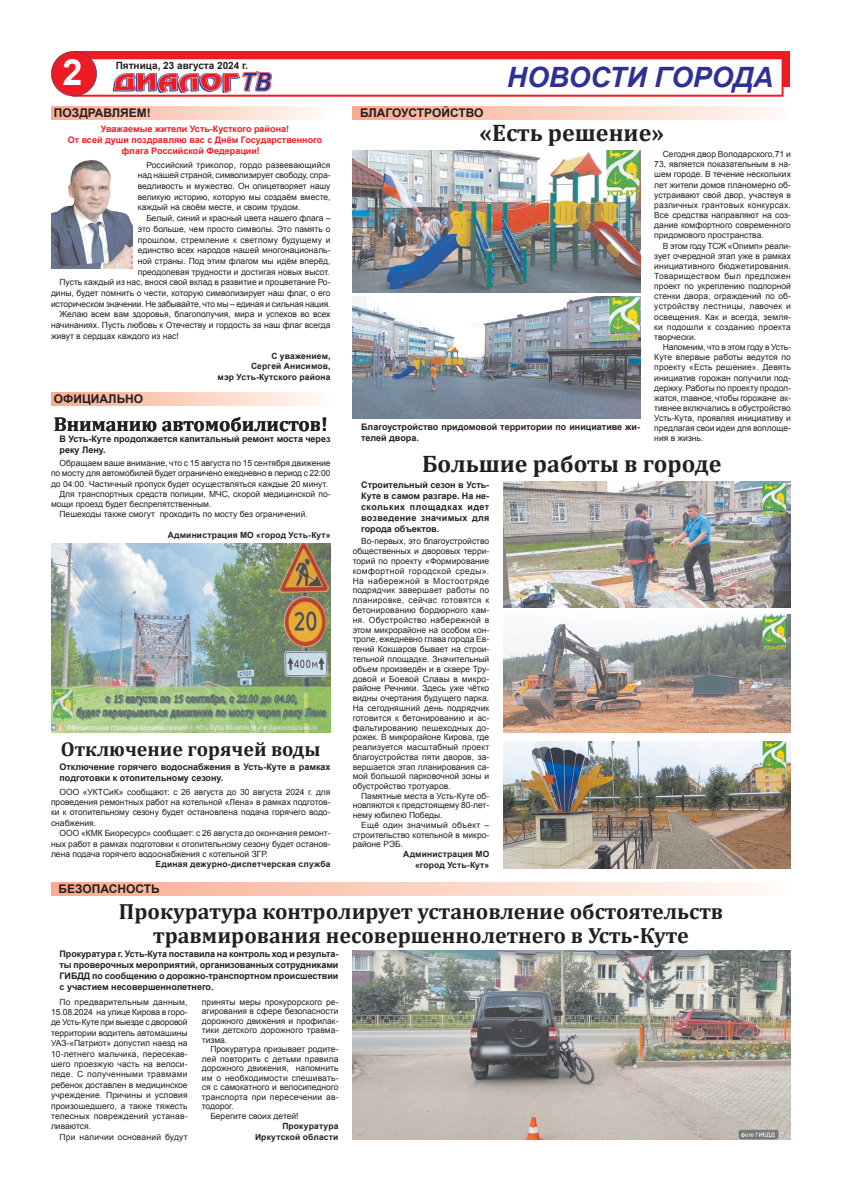
<style>
.page{position:relative;width:842px;height:1191px;background:#fff}
.page>*{position:absolute;margin:0;border:0;box-sizing:border-box;transform-origin:0 0}
.t1{font:700 36px "Arial";color:#fff}
.t2{font:italic 700 28px "Arial";color:#2e3092}
.t3{font:700 24px "Cambria";color:#231f20}
.t4{font:700 22px/24px "Cambria";color:#231f20;text-align:center}
.t5{font:700 20px "Cambria";color:#231f20}
.t6{font:700 12px "Arial";color:#231f20}
.t7{font:700 10px "Arial";color:#231f20}
.t8{font:700 9px/11px "Arial";color:#231f20}
.t9{font:700 9px "Arial";color:#ed1c24}
.t10{font:8.5px/9.8px "Arial";color:#231f20;text-align:justify}
.t11{font:700 8.5px/10.2px "Arial";letter-spacing:.02em;color:#231f20;text-align:right}
.t12{font:8.5px "Arial";letter-spacing:.02em;color:#231f20}
.t13{font:8.5px "Arial";letter-spacing:.025em;color:#231f20}
</style>
<div class="page">
<svg style="left:51px;top:51px;width:732px;height:46px"></svg>
<img style="left:51px;top:160px;width:81px;height:108px">
<svg style="left:353px;top:107px;width:419px;height:13px;background:#fcd1c0"></svg>
<svg style="left:51px;top:107px;width:267px;height:13px;background:#fcd1c0"></svg>
<svg style="left:51px;top:393px;width:267px;height:13px;background:#fcd1c0"></svg>
<img style="left:51px;top:543px;width:280px;height:189px">
<img style="left:353px;top:151px;width:287px;height:142px">
<img style="left:503px;top:614px;width:288px;height:118px">
<svg style="left:51px;top:882px;width:707px;height:13px;background:#fcd1c0"></svg>
<img style="left:503px;top:481px;width:288px;height:126px">
<img style="left:353px;top:297px;width:287px;height:121px">
<img style="left:353px;top:951px;width:438px;height:189px">
<img style="left:503px;top:741px;width:288px;height:127px">
<h1 class="t1" style="left:62px;top:53px;width:22px">2</h1>
<h3 class="t6" style="left:54px;top:106px;width:99px">ПОЗДРАВЛЯЕМ!</h3>
<h3 class="t6" style="left:360px;top:106px;width:125px">БЛАГОУСТРОЙСТВО</h3>
<p class="t9" style="left:101px;top:124px;width:190px">Уважаемые жители Усть-Кусткого района!</p>
<p class="t9" style="left:68px;top:135px;width:256px">От всей души поздравляю вас с Днём Государственного</p>
<p class="t9" style="left:122px;top:146px;width:140px">флага Российской Федерации!</p>
<p class="t10" style="left:138px;top:159px;width:194px;line-height:10.7px;text-indent:9px">Российский триколор, гордо развевающийся над нашей страной, символизирует свободу, спра&shy;ведливость и мужество. Он олицетворяет нашу великую историю, которую мы создаём вместе, каждый на своём месте, и своим трудом.</p>
<p class="t10" style="left:146px;top:213px;width:186px">Белый, синий и красный цвета нашего флага –</p>
<p class="t10" style="left:138px;top:224px;width:194px">это больше, чем просто символы. Это память о</p>
<p class="t10" style="left:138px;top:235px;width:194px">прошлом, стремление к светлому будущему и</p>
<p class="t10" style="left:138px;top:245px;width:194px">единство всех народов нашей многонациональ-</p>
<p class="t10" style="left:138px;top:256px;width:194px">ной страны. Под этим флагом мы идём вперёд,</p>
<p class="t10" style="left:138px;top:267px;width:193px">преодолевая трудности и достигая новых высот.</p>
<p class="t10" style="left:60px;top:277px;width:272px">Пусть каждый из нас, внося свой вклад в развитие и процветание Ро-</p>
<p class="t10" style="left:51px;top:288px;width:281px">дины, будет помнить о чести, которую символизирует наш флаг, о его</p>
<p class="t10" style="left:51px;top:299px;width:281px">историческом значении. Не забывайте, что мы – единая и сильная нация.</p>
<p class="t10" style="left:60px;top:309px;width:272px">Желаю всем вам здоровья, благополучия, мира и успехов во всех</p>
<p class="t10" style="left:51px;top:320px;width:281px">начинаниях. Пусть любовь к Отечеству и гордость за наш флаг всегда</p>
<p class="t10" style="left:51px;top:331px;width:129px">живут в сердцах каждого из нас!</p>
<p class="t11" style="left:218px;top:351px;width:114px">С уважением,<br>Сергей Анисимов,<br>мэр Усть-Кутского района</p>
<h3 class="t6" style="left:54px;top:392px;width:91px">ОФИЦИАЛЬНО</h3>
<p class="t8" style="left:60px;top:433px;width:272px">В Усть-Куте продолжается капитальный ремонт моста через реку Лену.</p>
<p class="t10" style="left:60px;top:458px;width:272px">Обращаем ваше внимание, что с 15 августа по 15 сентября движение</p>
<p class="t10" style="left:51px;top:468px;width:281px">по мосту для автомобилей будет ограничено ежедневно в период с 22:00</p>
<p class="t10" style="left:51px;top:479px;width:278px">до 04:00. Частичный пропуск будет осуществляться каждые 20 минут.</p>
<p class="t10" style="left:60px;top:489px;width:272px">Для транспортных средств полиции, МЧС, скорой медицинской по-</p>
<p class="t10" style="left:51px;top:499px;width:162px">мощи проезд будет беспрепятственным.</p>
<p class="t10" style="left:60px;top:509px;width:250px">Пешеходы также смогут проходить по мосту без ограничений.</p>
<p class="t11" style="left:168px;top:529px;width:164px">Администрация МО «город Усть-Кут»</p>
<p class="t7" style="left:116px;top:60px;width:134px">Пятница, 23 августа 2024 г.</p>
<h2 class="t2" style="left:507px;top:62px;width:268px">НОВОСТИ ГОРОДА</h2>
<h3 class="t3" style="left:480px;top:118px;width:186px">«Есть решение»</h3>
<p class="t10" style="left:654px;top:149px;width:138px;line-height:10.1px;text-indent:9px">Сегодня двор Володарского,71 и 73, является показательным в на&shy;шем городе. В течение нескольких лет жители домов планомерно об&shy;устраивают свой двор, участвуя в различных грантовых конкурсах.<br>Все средства направляют на соз&shy;дание комфортного современного придомового пространства.</p>
<p class="t10" style="left:654px;top:240px;width:138px;line-height:10.2px;text-indent:9px">В этом году ТСЖ «Олимп» реали&shy;зует очередной этап уже в рамках инициативного бюджетирования.<br>Товариществом был предложен проект по укреплению подпорной стенки двора, ограждений по об&shy;устройству лестницы, лавочек и освещения. Как и всегда, земля&shy;ки подошли к созданию проекта творчески.</p>
<p class="t10" style="left:654px;top:342px;width:138px;line-height:10.2px;text-indent:9px">Напомним, что в этом году в Усть-Куте впервые работы ведутся по проекту «Есть решение». Девять инициатив горожан получили под&shy;держку. Работы по проекту продол&shy;жатся, главное, чтобы горожане ак&shy;тивнее включались в обустройство Усть-Кута, проявляя инициативу и предлагая свои идеи для воплоще&shy;ния в жизнь.</p>
<h3 class="t3" style="left:422px;top:449px;width:301px">Большие работы в городе</h3>
<p class="t8" style="left:361px;top:479px;width:130px;text-align:justify">Строительный сезон в Усть-Куте в самом разгаре. На не&shy;скольких площадках идет возведение значимых для города объектов.</p>
<p class="t10" style="left:353px;top:536px;width:138px;text-indent:9px">Во-первых, это благоустройство общественных и дворовых терри&shy;торий по проекту «Формирование комфортной городской среды».<br>На набережной в Мостоотряде подрядчик завершает работы по планировке, сейчас готовятся к бетонированию бордюрного кам&shy;ня. Обустройство набережной в этом микрорайоне на особом кон&shy;троле, ежедневно глава города Ев&shy;гений Кокшаров бывает на строи&shy;тельной площадке. Значительный объем произведён и в сквере Тру&shy;довой и Боевой Славы в микро&shy;районе Речники. Здесь уже чётко видны очертания будущего парка.<br>На сегодняшний день подрядчик готовится к бетонированию и ас&shy;фальтированию пешеходных до&shy;рожек. В микрорайоне Кирова, где реализуется масштабный проект благоустройства пяти дворов, за&shy;вершается этап планирования са&shy;мой большой парковочной зоны и обустройство тротуаров.</p>
<p class="t10" style="left:353px;top:791px;width:138px;text-indent:9px">Памятные места в Усть-Куте об&shy;новляются к предстоящему 80-лет&shy;нему юбилею Победы.</p>
<p class="t10" style="left:353px;top:820px;width:138px;text-indent:9px">Ещё один значимый объект – строительство котельной в микро&shy;районе РЭБ.</p>
<p class="t11" style="left:403px;top:849px;width:88px">Администрация МО «город Усть-Кут»</p>
<h3 class="t5" style="left:54px;top:411px;width:276px">Вниманию автомобилистов!</h3>
<p class="t8" style="left:361px;top:421px;width:280px">Благоустройство придомовой территории по инициативе жи&shy;телей двора.</p>
<h3 class="t5" style="left:61px;top:736px;width:261px">Отключение горячей воды</h3>
<p class="t8" style="left:60px;top:762px;width:272px">Отключение горячего водоснабжения в Усть-Куте в рамках подготовки к отопительному сезону.</p>
<p class="t10" style="left:51px;top:786px;width:281px;line-height:10.4px;text-indent:9px">ООО «УКТСиК» сообщают: с 26 августа до 30 августа 2024 г. для проведения ремонтных работ на котельной «Лена» в рамках подготов&shy;ки к отопительному сезону будет остановлена подача горячего водо&shy;снабжения.</p>
<p class="t10" style="left:51px;top:828px;width:281px;line-height:10.4px;text-indent:9px">ООО «КМК Биоресурс» сообщает: с 26 августа до окончания ремонт&shy;ных работ в рамках подготовки к отопительному сезону будет останов&shy;лена подача горячего водоснабжения с котельной ЗГР.</p>
<p class="t11" style="left:155px;top:859px;width:177px">Единая дежурно-диспетчерская служба</p>
<h3 class="t6" style="left:58px;top:882px;width:103px">БЕЗОПАСНОСТЬ</h3>
<h3 class="t4" style="left:119px;top:898px;width:606px">Прокуратура контролирует установление обстоятельств травмирования несовершеннолетнего в Усть-Куте</h3>
<p class="t8" style="left:60px;top:948px;width:280px;text-align:justify">Прокуратура г. Усть-Кута поставила на контроль ход и результа&shy;ты проверочных мероприятий, организованных сотрудниками ГИБДД по сообщению о дорожно-транспортном происшествии с участием несовершеннолетнего.</p>
<p class="t10" style="left:51px;top:996px;width:138px;line-height:10.4px;text-indent:9px">По предварительным данным, 15.08.2024 на улице Кирова в горо&shy;де Усть-Куте при выезде с дворовой территории водитель автомашины УАЗ-«Патриот» допустил наезд на 10-летнего мальчика, пересекав&shy;шего проезжую часть на велоси&shy;педе. С полученными травмами ребенок доставлен в медицинское учреждение. Причины и условия произошедшего, а также тяжесть телесных повреждений устанав&shy;ливаются.</p>
<p class="t13" style="left:60px;top:1132px;width:130px">При наличии оснований будут</p>
<p class="t10" style="left:202px;top:996px;width:138px;line-height:9.5px">приняты меры прокурорского ре&shy;агирования в сфере безопасности дорожного движения и профилак&shy;тики детского дорожного травма&shy;тизма.</p>
<p class="t10" style="left:210px;top:1044px;width:130px">Прокуратура призывает родите-</p>
<p class="t10" style="left:202px;top:1053px;width:138px">лей повторить с детьми правила</p>
<p class="t10" style="left:202px;top:1063px;width:138px">дорожного движения, напомнить</p>
<p class="t12" style="left:202px;top:1072px;width:138px">им о необходимости спешивать-</p>
<p class="t10" style="left:202px;top:1082px;width:138px">ся с самокатного и велосипедного</p>
<p class="t12" style="left:202px;top:1091px;width:138px">транспорта при пересечении ав-</p>
<p class="t10" style="left:202px;top:1101px;width:33px">тодорог.</p>
<p class="t10" style="left:210px;top:1111px;width:90px">Берегите своих детей!</p>
<p class="t11" style="left:255px;top:1121px;width:85px">Прокуратура<br>Иркутской области</p>
</div>
